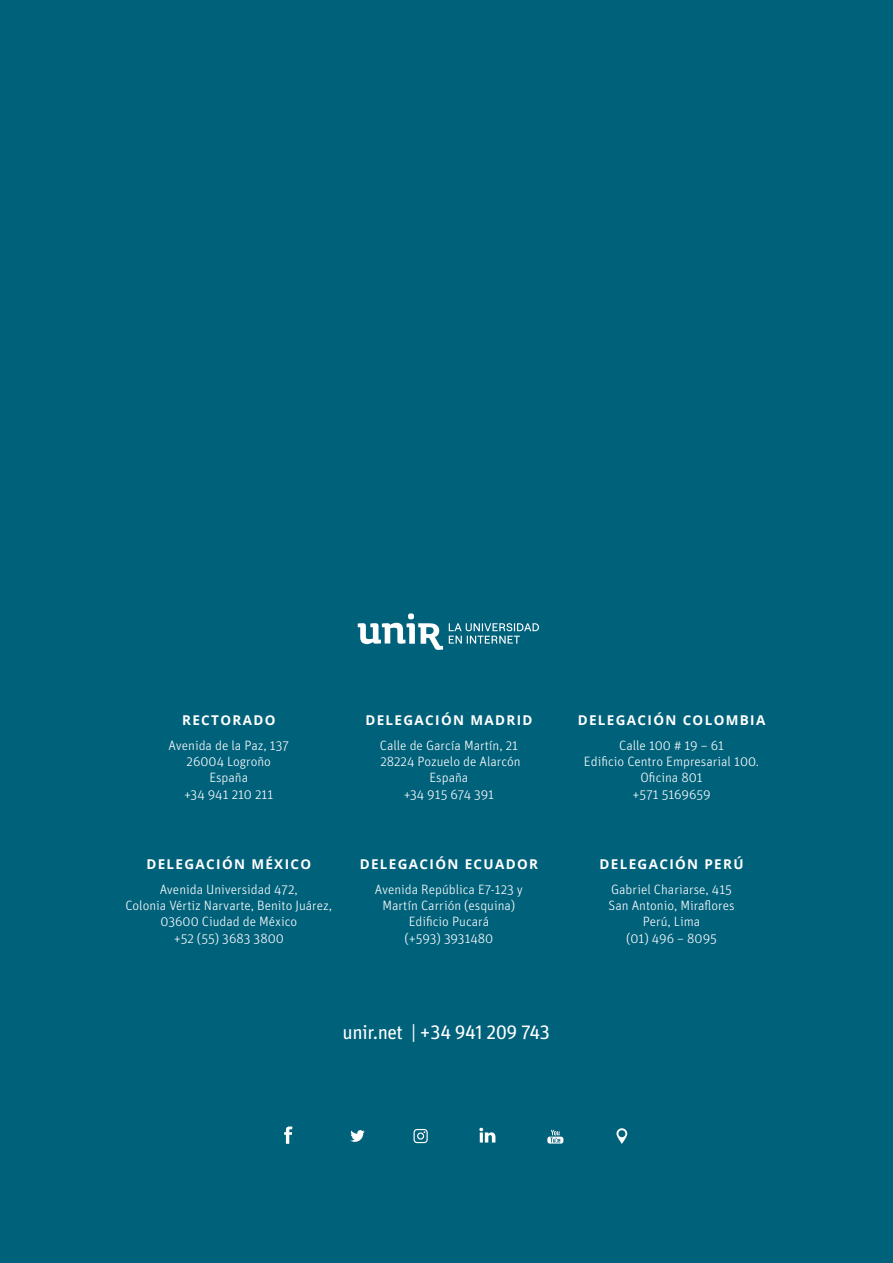
<style>
.page{position:relative;width:893px;height:1263px;background:#00617b}
.page>*{position:absolute;margin:0;border:0;box-sizing:border-box;transform-origin:0 0}
.Info_UNIR{font:19.5px "Unit OT";letter-spacing:-.025em;color:#fff}
.direcciones{font:300 13.5px/16.2px "Unit OT";color:#fff;text-align:center}
.nombre-direcciones{font:700 13.5px "Open Sans";letter-spacing:.1em;color:#fff}
</style>
<div class="page">
<svg style="left:284px;top:1126px;width:8px;height:18px"></svg>
<svg style="left:547px;top:1130px;width:16px;height:13px"></svg>
<svg style="left:350px;top:1130px;width:15px;height:12px"></svg>
<svg style="left:479px;top:1128px;width:16px;height:14px"></svg>
<svg style="left:413px;top:1129px;width:15px;height:14px"></svg>
<svg style="left:616px;top:1128px;width:11px;height:16px"></svg>
<svg style="left:358px;top:613px;width:85px;height:37px"></svg>
<svg style="left:449px;top:623px;width:90px;height:21px"></svg>
<p class="nombre-direcciones" style="left:182px;top:711px;width:95px">RECTORADO</p>
<p class="direcciones" style="left:169px;top:737px;width:122px">Avenida de la Paz, 137</p>
<p class="direcciones" style="left:187px;top:753px;width:86px">26004 Logroño</p>
<p class="direcciones" style="left:209px;top:770px;width:40px">España</p>
<p class="direcciones" style="left:184px;top:786px;width:91px">+34 941 210 211</p>
<p class="nombre-direcciones" style="left:146px;top:855px;width:166px">DELEGACIÓN MÉXICO</p>
<p class="direcciones" style="left:160px;top:881px;width:140px">Avenida Universidad 472,</p>
<p class="direcciones" style="left:125px;top:897px;width:208px">Colonia Vértiz Narvarte, Benito Juárez,</p>
<p class="direcciones" style="left:160px;top:914px;width:138px">03600 Ciudad de México</p>
<p class="direcciones" style="left:174px;top:930px;width:112px">+52 (55) 3683 3800</p>
<p class="nombre-direcciones" style="left:365px;top:711px;width:169px">DELEGACIÓN MADRID</p>
<p class="direcciones" style="left:380px;top:737px;width:140px">Calle de García Martín, 21</p>
<p class="direcciones" style="left:380px;top:753px;width:142px">28224 Pozuelo de Alarcón</p>
<p class="direcciones" style="left:430px;top:770px;width:40px">España</p>
<p class="direcciones" style="left:404px;top:786px;width:92px">+34 915 674 391</p>
<p class="nombre-direcciones" style="left:360px;top:855px;width:180px">DELEGACIÓN ECUADOR</p>
<p class="direcciones" style="left:375px;top:881px;width:150px">Avenida República E7-123 y</p>
<p class="direcciones" style="left:382px;top:897px;width:134px">Martín Carrión (esquina)</p>
<p class="direcciones" style="left:409px;top:914px;width:82px">Edificio Pucará</p>
<p class="direcciones" style="left:404px;top:930px;width:90px">(+593) 3931480</p>
<p class="nombre-direcciones" style="left:578px;top:711px;width:189px">DELEGACIÓN COLOMBIA</p>
<p class="direcciones" style="left:619px;top:737px;width:107px">Calle 100 # 19 – 61</p>
<p class="direcciones" style="left:584px;top:753px;width:177px">Edificio Centro Empresarial 100.<br>Oficina 801</p>
<p class="direcciones" style="left:633px;top:786px;width:79px">+571 5169659</p>
<p class="nombre-direcciones" style="left:599px;top:855px;width:146px">DELEGACIÓN PERÚ</p>
<p class="direcciones" style="left:611px;top:881px;width:122px">Gabriel Chariarse, 415</p>
<p class="direcciones" style="left:608px;top:897px;width:128px">San Antonio, Miraflores</p>
<p class="direcciones" style="left:643px;top:914px;width:59px">Perú, Lima</p>
<p class="direcciones" style="left:626px;top:930px;width:92px">(01) 496 – 8095</p>
<p class="Info_UNIR" style="left:343px;top:1020px;width:209px">unir.net | +34 941 209 743</p>
</div>
